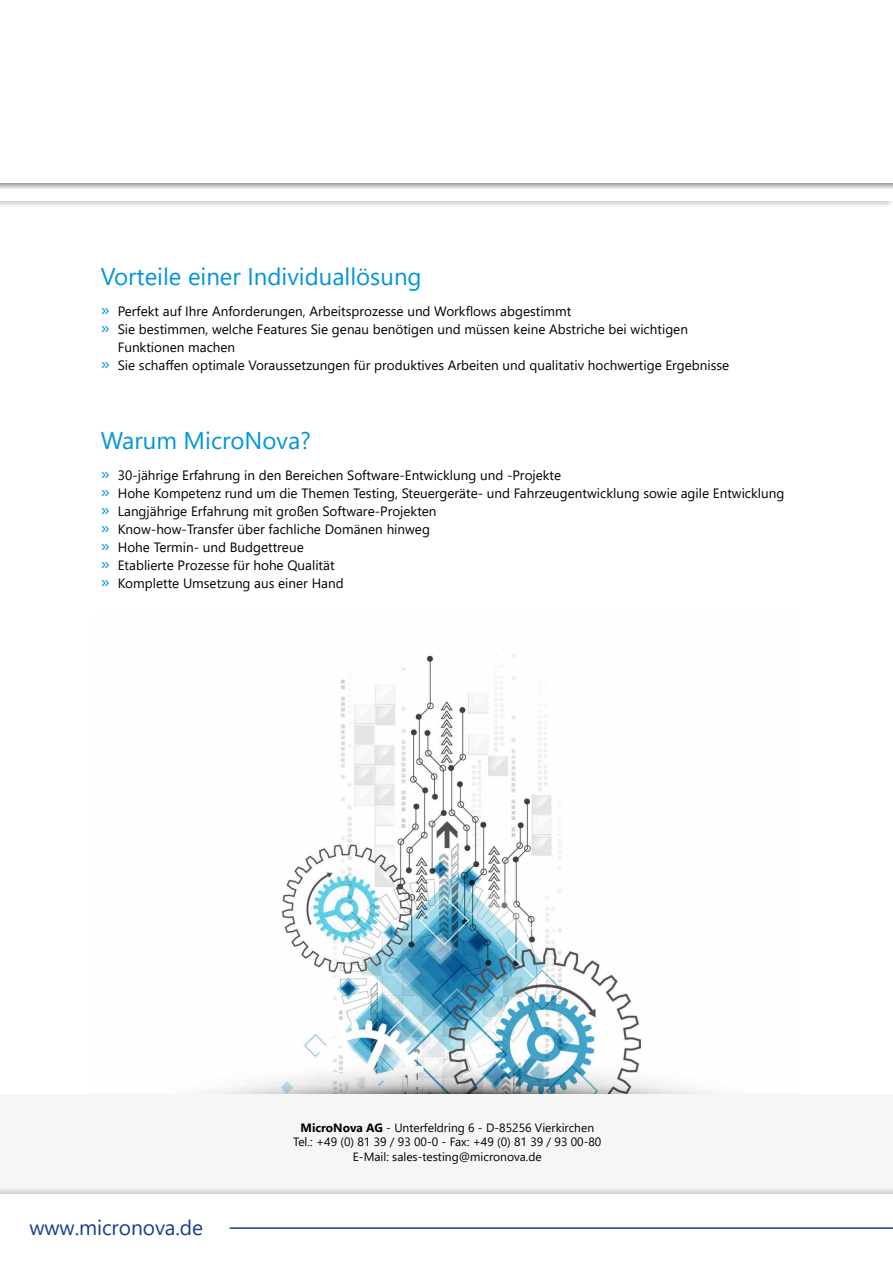
<style>
.page{position:relative;width:893px;height:1263px;background:#fff}
.page>*{position:absolute;margin:0;border:0;box-sizing:border-box;transform-origin:0 0}
.t1{font:24px "Segoe UI";color:#0095db}
.t2{font:21px "Segoe UI";letter-spacing:-.005em;color:#164194}
.t3{font:13.5px/18px "Segoe UI";color:#000}
.t4{font:12px/14.4px "Segoe UI";color:#000;text-align:center}
.s1{font-size:18px;color:#0095db}
.s2{font-weight:700}
</style>
<div class="page">
<img style="left:203px;top:654px;width:513px;height:440px">
<div style="left:0;top:1094px;width:893px;height:100px;background:#f6f6f6"></div>
<div style="left:0;top:0;width:893px;height:209px;background:#000;opacity:.25"></div>
<div style="left:0;top:0;width:893px;height:201px;background:#fff"></div>
<div style="left:0;top:0;width:893px;height:190px;background:#000;opacity:.33"></div>
<div style="left:0;top:0;width:893px;height:183px;background:#fff"></div>
<div style="left:0;top:1186px;width:893px;height:77px;background:#000;opacity:.15"></div>
<div style="left:0;top:1194px;width:893px;height:69px;background:#fff"></div>
<hr style="left:230px;top:1227px;width:663px;height:2px;background:#164194">
<h1 class="t1" style="left:101px;top:254px;width:322px">Vorteile einer Individuallösung</h1>
<p class="t3" style="left:101px;top:301px;width:472px"><span class="s1">»</span> Perfekt auf Ihre Anforderungen, Arbeitsprozesse und Workflows abgestimmt</p>
<p class="t3" style="left:101px;top:319px;width:589px"><span class="s1">»</span> Sie bestimmen, welche Features Sie genau benötigen und müssen keine Abstriche bei wichtigen</p>
<p class="t3" style="left:118px;top:337px;width:119px">Funktionen machen</p>
<p class="t3" style="left:101px;top:355px;width:630px"><span class="s1">»</span> Sie schaffen optimale Voraussetzungen für produktives Arbeiten und qualitativ hochwertige Ergebnisse</p>
<h1 class="t1" style="left:101px;top:418px;width:212px">Warum MicroNova?</h1>
<p class="t3" style="left:101px;top:465px;width:685px"><span class="s1">»</span> 30-jährige Erfahrung in den Bereichen Software-Entwicklung und -Projekte<br><span class="s1">»</span> Hohe Kompetenz rund um die Themen Testing, Steuergeräte- und Fahrzeugentwicklung sowie agile Entwicklung <span class="s1">»</span> Langjährige Erfahrung mit großen Software-Projekten<br><span class="s1">»</span> Know-how-Transfer über fachliche Domänen hinweg<br><span class="s1">»</span> Hohe Termin- und Budgettreue<br><span class="s1">»</span> Etablierte Prozesse für hohe Qualität<br><span class="s1">»</span> Komplette Umsetzung aus einer Hand</p>
<h2 class="t2" style="left:29px;top:1208px;width:175px">www.micronova.de</h2>
<p class="t4" style="left:293px;top:1119px;width:310px"><span class="s2">MicroNova AG</span> - Unterfeldring 6 - D-85256 Vierkirchen<br>Tel.: +49 (0) 81 39 / 93 00-0 - Fax: +49 (0) 81 39 / 93 00-80<br>E-Mail: sales-testing@micronova.de</p>
</div>
